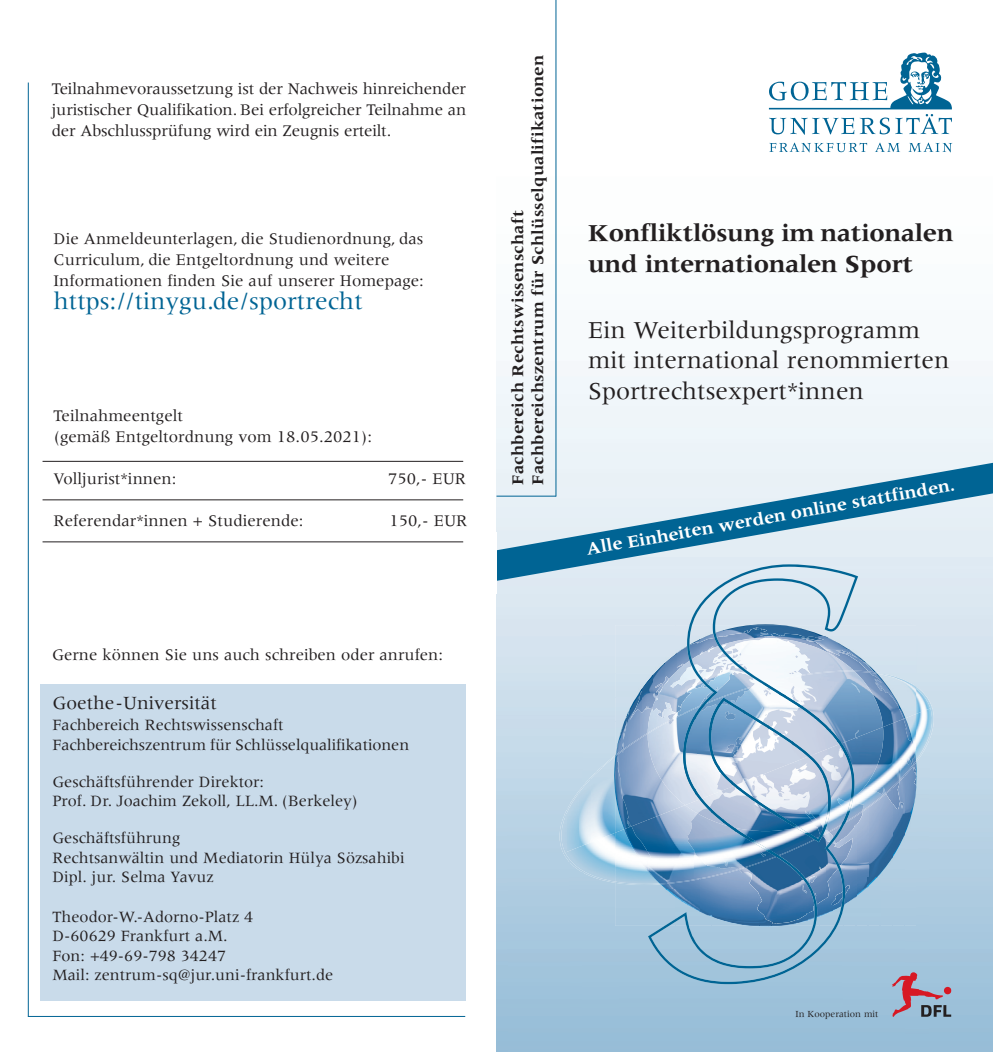
<style>
.page{position:relative;width:993px;height:1052px;background:#fff}
.page>*{position:absolute;margin:0;border:0;box-sizing:border-box;transform-origin:0 0}
.t1{font:25.2px/30.3px "Meridien";color:#231f20}
.t2{font:700 25.2px/30.3px "Meridien";letter-spacing:-.01em;color:#231f20}
.t3{font:25.2px "Meridien";color:#006494}
.t4{font:19.25px "Meridien";color:#231f20}
.t5{font:700 18.03px "Meridien";color:#fff}
.t6{font:16.8px/21px "Meridien";color:#231f20;text-align:justify}
.t7{font:700 16.8px "Meridien";letter-spacing:.01em;color:#231f20}
.t8{font:16.62px "Meridien";color:#231f20}
.t9{font:16.28px "Meridien";color:#231f20}
.t10{font:9.62px "Meridien";color:#231f20}
</style>
<div class="page">
<img style="left:496px;top:67px;width:496px;height:519px">
<img style="left:916px;top:762px;width:13px;height:290px">
<img style="left:615px;top:885px;width:32px;height:41px">
<img style="left:857px;top:649px;width:7px;height:8px">
<img style="left:873px;top:661px;width:3px;height:10px">
<img style="left:639px;top:675px;width:8px;height:58px">
<img style="left:627px;top:691px;width:12px;height:42px">
<img style="left:903px;top:812px;width:12px;height:25px">
<img style="left:891px;top:812px;width:12px;height:47px">
<img style="left:867px;top:812px;width:24px;height:66px">
<img style="left:857px;top:812px;width:10px;height:90px">
<svg style="left:867px;top:877px;width:10px;height:10px"></svg>
<img style="left:642px;top:650px;width:5px;height:37px">
<img style="left:615px;top:709px;width:14px;height:24px">
<img style="left:857px;top:823px;width:5px;height:34px">
<img style="left:857px;top:657px;width:16px;height:14px">
<svg style="left:647px;top:581px;width:210px;height:403px;background:#9cbcd5"></svg>
<img style="left:563px;top:853px;width:52px;height:30px">
<img style="left:615px;top:884px;width:45px;height:1px">
<img style="left:659px;top:872px;width:80px;height:12px">
<svg style="left:915px;top:760px;width:1px;height:25px"></svg>
<img style="left:854px;top:821px;width:8px;height:2px">
<img style="left:565px;top:840px;width:50px;height:41px">
<img style="left:615px;top:833px;width:44px;height:51px">
<img style="left:647px;top:813px;width:47px;height:70px">
<img style="left:694px;top:869px;width:12px;height:14px">
<img style="left:718px;top:869px;width:12px;height:6px">
<svg style="left:706px;top:869px;width:12px;height:8px"></svg>
<svg style="left:730px;top:869px;width:9px;height:3px"></svg>
<img style="left:685px;top:805px;width:14px;height:8px">
<img style="left:686px;top:813px;width:74px;height:56px">
<img style="left:697px;top:808px;width:12px;height:18px">
<img style="left:624px;top:829px;width:26px;height:41px">
<img style="left:734px;top:831px;width:26px;height:24px">
<img style="left:709px;top:788px;width:51px;height:43px">
<img style="left:736px;top:777px;width:82px;height:50px">
<svg style="left:802px;top:795px;width:4px;height:3px"></svg>
<svg style="left:760px;top:793px;width:6px;height:4px"></svg>
<svg style="left:778px;top:792px;width:11px;height:8px"></svg>
<img style="left:847px;top:824px;width:2px;height:10px">
<img style="left:830px;top:815px;width:12px;height:6px">
<img style="left:810px;top:749px;width:32px;height:66px">
<img style="left:915px;top:686px;width:17px;height:74px">
<img style="left:863px;top:718px;width:52px;height:93px">
<img style="left:854px;top:800px;width:9px;height:21px">
<img style="left:854px;top:719px;width:59px;height:81px">
<img style="left:841px;top:727px;width:42px;height:72px">
<img style="left:807px;top:755px;width:19px;height:22px">
<img style="left:842px;top:754px;width:12px;height:70px">
<img style="left:818px;top:777px;width:12px;height:44px">
<img style="left:699px;top:798px;width:12px;height:15px">
<img style="left:736px;top:788px;width:21px;height:12px">
<svg style="left:830px;top:796px;width:1px;height:12px"></svg>
<img style="left:711px;top:808px;width:12px;height:15px">
<img style="left:751px;top:800px;width:23px;height:11px">
<img style="left:768px;top:811px;width:24px;height:10px">
<svg style="left:723px;top:819px;width:24px;height:20px"></svg>
<img style="left:746px;top:835px;width:14px;height:19px">
<svg style="left:760px;top:821px;width:87px;height:48px;background:#5688b0"></svg>
<img style="left:599px;top:755px;width:15px;height:1px">
<svg style="left:563px;top:804px;width:2px;height:10px"></svg>
<img style="left:559px;top:816px;width:7px;height:37px">
<img style="left:615px;top:733px;width:32px;height:1px">
<img style="left:647px;top:705px;width:48px;height:1px">
<img style="left:903px;top:672px;width:12px;height:2px">
<img style="left:765px;top:673px;width:35px;height:10px">
<img style="left:854px;top:670px;width:15px;height:1px">
<img style="left:801px;top:670px;width:53px;height:1px">
<img style="left:700px;top:683px;width:50px;height:4px">
<img style="left:590px;top:756px;width:25px;height:84px">
<img style="left:578px;top:778px;width:12px;height:70px">
<img style="left:565px;top:792px;width:13px;height:60px">
<img style="left:560px;top:814px;width:6px;height:38px">
<svg style="left:590px;top:840px;width:6px;height:3px"></svg>
<img style="left:615px;top:829px;width:9px;height:4px">
<img style="left:615px;top:734px;width:70px;height:95px">
<img style="left:647px;top:706px;width:53px;height:99px">
<svg style="left:614px;top:754px;width:2px;height:35px"></svg>
<img style="left:615px;top:755px;width:16px;height:74px">
<svg style="left:627px;top:820px;width:3px;height:5px"></svg>
<svg style="left:659px;top:718px;width:14px;height:8px"></svg>
<img style="left:742px;top:684px;width:24px;height:20px">
<img style="left:696px;top:695px;width:23px;height:103px">
<img style="left:695px;top:730px;width:1px;height:58px">
<img style="left:827px;top:743px;width:9px;height:6px">
<img style="left:811px;top:743px;width:16px;height:12px">
<img style="left:716px;top:784px;width:13px;height:7px">
<img style="left:700px;top:687px;width:50px;height:17px">
<svg style="left:750px;top:683px;width:16px;height:13px"></svg>
<img style="left:710px;top:704px;width:56px;height:80px">
<img style="left:724px;top:724px;width:83px;height:61px">
<img style="left:731px;top:737px;width:13px;height:21px">
<svg style="left:725px;top:744px;width:9px;height:8px"></svg>
<svg style="left:757px;top:746px;width:4px;height:3px"></svg>
<svg style="left:715px;top:687px;width:27px;height:33px"></svg>
<img style="left:915px;top:688px;width:15px;height:26px">
<img style="left:905px;top:674px;width:10px;height:44px">
<img style="left:903px;top:673px;width:2px;height:46px">
<img style="left:766px;top:676px;width:34px;height:62px">
<img style="left:882px;top:672px;width:21px;height:55px">
<img style="left:800px;top:671px;width:82px;height:72px">
<svg style="left:790px;top:686px;width:12px;height:9px"></svg>
<svg style="left:868px;top:671px;width:9px;height:6px"></svg>
<img style="left:762px;top:683px;width:23px;height:12px">
<img style="left:695px;top:697px;width:49px;height:21px">
<img style="left:779px;top:695px;width:24px;height:12px">
<img style="left:683px;top:713px;width:12px;height:81px">
<img style="left:743px;top:710px;width:25px;height:19px">
<img style="left:797px;top:706px;width:21px;height:12px">
<img style="left:695px;top:718px;width:19px;height:12px">
<img style="left:813px;top:718px;width:18px;height:12px">
<img style="left:707px;top:729px;width:12px;height:43px">
<svg style="left:768px;top:725px;width:24px;height:20px"></svg>
<img style="left:826px;top:729px;width:15px;height:12px">
<img style="left:792px;top:741px;width:19px;height:16px">
<svg style="left:836px;top:741px;width:12px;height:14px"></svg>
<img style="left:719px;top:766px;width:12px;height:19px">
<svg style="left:728px;top:780px;width:13px;height:8px"></svg>
<svg style="left:695px;top:788px;width:7px;height:11px"></svg>
<hr style="left:555px;top:0;width:1px;height:496px;background:#006494">
<svg style="left:496px;top:462px;width:496px;height:119px;background:#a8c9db"></svg>
<svg style="left:768px;top:53px;width:183px;height:82px"></svg>
<svg style="left:769px;top:143px;width:97px;height:9px"></svg>
<svg style="left:874px;top:143px;width:25px;height:9px"></svg>
<svg style="left:908px;top:143px;width:43px;height:9px"></svg>
<div style="left:41px;top:684px;width:424px;height:316px;background:#c9dbea"></div>
<hr style="left:28px;top:83px;width:1px;height:933px;background:#006494">
<hr style="left:28px;top:1016px;width:437px;height:1px;background:#006494">
<hr style="left:43px;top:461px;width:420px;height:1px;background:#231f20">
<hr style="left:43px;top:499px;width:420px;height:1px;background:#231f20">
<hr style="left:43px;top:541px;width:420px;height:1px;background:#231f20">
<svg style="left:891px;top:972px;width:60px;height:45px;background:#a192a6"></svg>
<p class="t6" style="left:52px;top:80px;width:416px">Teilnahmevoraussetzung ist der Nachweis hinreichender juristischer Qualifikation. Bei erfolgreicher Teilnahme an der Abschlussprüfung wird ein Zeugnis erteilt.</p>
<p class="t6" style="left:54px;top:230px;width:372px;text-align:left">Die Anmeldeunterlagen, die Studienordnung, das<br>Curriculum, die Entgeltordnung und weitere<br>Informationen finden Sie auf unserer Homepage:</p>
<p class="t3" style="left:54px;top:291px;width:310px">https://tinygu.de/sportrecht</p>
<p class="t6" style="left:54px;top:406px;width:131px">Teilnahmeentgelt</p>
<p class="t6" style="left:54px;top:427px;width:320px">(gemäß Entgeltordnung vom 18.05.2021):</p>
<p class="t6" style="left:54px;top:469px;width:124px">Volljurist*innen:</p>
<p class="t6" style="left:388px;top:469px;width:79px">750,- EUR</p>
<p class="t6" style="left:54px;top:511px;width:251px">Referendar*innen + Studierende:</p>
<p class="t6" style="left:389px;top:511px;width:79px">150,- EUR</p>
<p class="t8" style="left:52px;top:648px;width:392px">Gerne können Sie uns auch schreiben oder anrufen:</p>
<p class="t4" style="left:52px;top:695px;width:166px">Goethe-Universität</p>
<p class="t9" style="left:52px;top:718px;width:233px">Fachbereich Rechtswissenschaft</p>
<p class="t9" style="left:52px;top:738px;width:358px">Fachbereichszentrum für Schlüsselqualifikationen</p>
<p class="t9" style="left:52px;top:775px;width:213px">Geschäftsführender Direktor:</p>
<p class="t9" style="left:52px;top:795px;width:307px">Prof. Dr. Joachim Zekoll, LL.M. (Berkeley)</p>
<p class="t9" style="left:52px;top:832px;width:129px">Geschäftsführung</p>
<p class="t9" style="left:52px;top:851px;width:353px">Rechtsanwältin und Mediatorin Hülya Sözsahibi</p>
<p class="t9" style="left:52px;top:871px;width:163px">Dipl. jur. Selma Yavuz</p>
<p class="t9" style="left:52px;top:910px;width:202px">Theodor-W.-Adorno-Platz 4</p>
<p class="t9" style="left:52px;top:929px;width:177px">D-60629 Frankfurt a.M.</p>
<p class="t9" style="left:52px;top:949px;width:175px">Fon: +49-69-798 34247</p>
<p class="t9" style="left:52px;top:968px;width:282px">Mail: zentrum-sq@jur.uni-frankfurt.de</p>
<p class="t7" style="left:531px;top:485px;width:431px;rotate:-90deg">Fachbereichszentrum für Schlüsselqualifikationen</p>
<p class="t7" style="left:511px;top:485px;width:276px;rotate:-90deg">Fachbereich Rechtswissenschaft</p>
<p class="t2" style="left:587px;top:220px;width:367px">Konfliktlösung im nationalen und internationalen Sport</p>
<p class="t1" style="left:587px;top:317px;width:363px">Ein Weiterbildungsprogramm mit international renommierten<br>Sportrechtsexpert*innen</p>
<p class="t5" style="left:584px;top:542px;width:375px;rotate:-10deg">Alle Einheiten werden online stattfinden.</p>
<p class="t10" style="left:795px;top:1010px;width:84px">In Kooperation mit</p>
</div>
